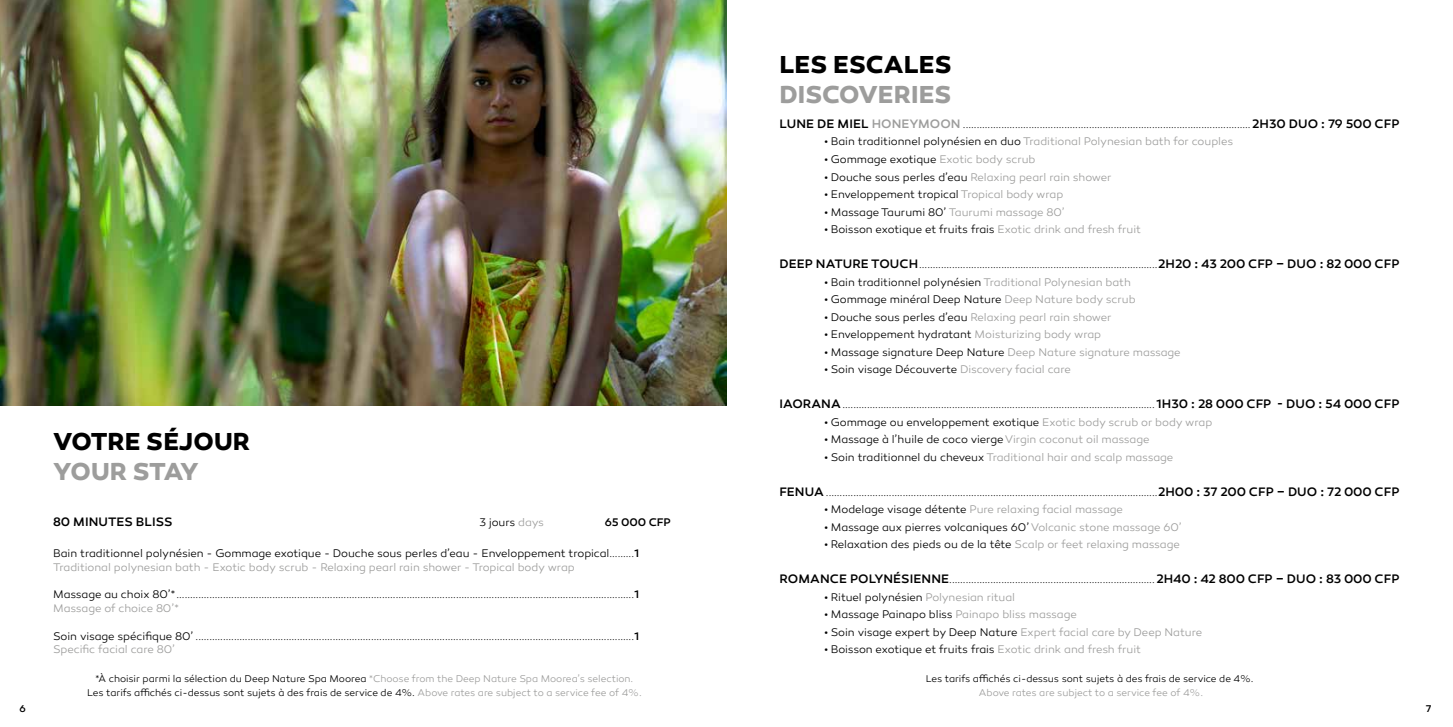
<style>
.page{position:relative;width:1453px;height:727px;background:#fff}
.page>*{position:absolute;margin:0;border:0;box-sizing:border-box;transform-origin:0 0}
.t1{font:700 25px "Canaro";letter-spacing:.005em;color:#000}
.t2{font:700 25px "Canaro";letter-spacing:.005em;color:#9d9d9c}
.t3{font:700 25px "Canaro";letter-spacing:-.04em;color:#9d9d9c}
.t4{font:500 12.5px "Canaro";letter-spacing:.005em;color:#000}
.t5{font:300 11.25px/13.8px "Canaro";letter-spacing:-.005em;color:#000}
.t6{font:300 11.25px "Canaro";letter-spacing:-.005em;color:#9d9d9c}
.t7{font:500 11.25px "Canaro";letter-spacing:-.01em;color:#000}
.t8{font:300 10px/13.8px "Canaro";letter-spacing:-.005em;color:#000;text-align:center}
.t9{font:300 10px "Canaro";color:#9d9d9c}
.t10{font:500 10px "Canaro";color:#000}
.s1{color:#9d9d9c}
.s2{font-size:10px}
.s3{font-weight:500}
.s4{font-size:11.25px}
.s5{font-weight:500;font-size:11.25px}
.s6{font-weight:500;font-size:12.5px}
.s7{font-weight:500;font-size:12.5px;color:#9d9d9c}
.s8{color:#000}
</style>
<div class="page">
<img style="left:0;top:0;width:726px;height:405px">
<h1 class="t1" style="left:53px;top:425px;width:198px">VOTRE SÉJOUR</h1>
<h1 class="t3" style="left:53px;top:455px;width:147px">YOUR STAY</h1>
<p class="t4" style="left:53px;top:514px;width:121px">80 MINUTES BLISS</p>
<p class="t5" style="left:479px;top:515px;width:66px">3 jours <span class="s1">days</span></p>
<p class="t7" style="left:605px;top:515px;width:67px">65 000 CFP</p>
<p class="t5" style="left:53px;top:546px;width:588px">Bain traditionnel polynésien - Gommage exotique - Douche sous perles d’eau - Enveloppement tropical<span class="s2">.........</span><span class="s3">1<br></span><span class="s1">Traditional polynesian bath - Exotic body scrub - Relaxing pearl rain shower - Tropical body wrap</span></p>
<p class="t8" style="left:53px;top:588px;width:588px"><span class="s4">Massage au choix 80’*</span>.......................................................................................................................................................................<span class="s5">1</span></p>
<p class="t6" style="left:53px;top:601px;width:127px">Massage of choice 80’*</p>
<p class="t8" style="left:53px;top:629px;width:588px"><span class="s4">Soin visage spécifique 80’</span> ................................................................................................................................................................<span class="s5">1</span></p>
<p class="t6" style="left:53px;top:643px;width:124px">Specific facial care 80’</p>
<h1 class="t1" style="left:779px;top:49px;width:174px">LES ESCALES</h1>
<h1 class="t2" style="left:779px;top:79px;width:174px">DISCOVERIES</h1>
<p class="t8" style="left:779px;top:118px;width:621px"><span class="s6">LUNE DE MIEL</span> <span class="s7">HONEYMOON</span> .........................................................................................................<span class="s6">2H30 DUO : 79 500 CFP</span></p>
<p class="t6" style="left:824px;top:135px;width:410px"><span class="s8">• Bain traditionnel polynésien en duo</span> Traditional Polynesian bath for couples</p>
<p class="t5" style="left:824px;top:152px;width:213px">• Gommage exotique <span class="s1">Exotic body scrub</span></p>
<p class="t6" style="left:824px;top:170px;width:289px"><span class="s8">• Douche sous perles d’eau</span> Relaxing pearl rain shower</p>
<p class="t5" style="left:824px;top:187px;width:240px">• Enveloppement tropical <span class="s1">Tropical body wrap</span></p>
<p class="t5" style="left:824px;top:205px;width:242px">• Massage Taurumi 80’ <span class="s1">Taurumi massage 80’</span></p>
<p class="t5" style="left:824px;top:222px;width:318px">• Boisson exotique et fruits frais <span class="s1">Exotic drink and fresh fruit</span></p>
<p class="t8" style="left:779px;top:258px;width:621px"><span class="s6">DEEP NATURE TOUCH</span>.......................................................................................<span class="s6">2H20 : 43 200 CFP – DUO : 82 000 CFP</span></p>
<p class="t5" style="left:824px;top:275px;width:308px">• Bain traditionnel polynésien <span class="s1">Traditional Polynesian bath</span></p>
<p class="t5" style="left:824px;top:292px;width:313px">• Gommage minéral Deep Nature <span class="s1">Deep Nature body scrub</span></p>
<p class="t6" style="left:824px;top:310px;width:289px"><span class="s8">• Douche sous perles d’eau</span> Relaxing pearl rain shower</p>
<p class="t5" style="left:824px;top:327px;width:278px">• Enveloppement hydratant <span class="s1">Moisturizing body wrap</span></p>
<p class="t5" style="left:824px;top:345px;width:358px">• Massage signature Deep Nature <span class="s1">Deep Nature signature massage</span></p>
<p class="t5" style="left:824px;top:362px;width:248px">• Soin visage Découverte <span class="s1">Discovery facial care</span></p>
<p class="t8" style="left:779px;top:398px;width:621px"><span class="s6">IAORANA</span>.................................................................................................................. <span class="s6">1H30 : 28 000 CFP - DUO : 54 000 CFP</span></p>
<p class="t5" style="left:824px;top:415px;width:389px">• Gommage ou enveloppement exotique <span class="s1">Exotic body scrub or body wrap</span></p>
<p class="t5" style="left:824px;top:432px;width:327px">• Massage à l’huile de coco vierge <span class="s1">Virgin coconut oil massage</span></p>
<p class="t6" style="left:824px;top:450px;width:350px"><span class="s8">• Soin traditionnel du cheveux</span> Traditional hair and scalp massage</p>
<p class="t8" style="left:779px;top:485px;width:621px"><span class="s6">FENUA</span> .........................................................................................................................<span class="s6">2H00 : 37 200 CFP – DUO : 72 000 CFP</span></p>
<p class="t6" style="left:824px;top:503px;width:300px"><span class="s8">• Modelage visage détente</span> Pure relaxing facial massage</p>
<p class="t5" style="left:824px;top:520px;width:359px">• Massage aux pierres volcaniques 60’ <span class="s1">Volcanic stone massage 60’</span></p>
<p class="t5" style="left:824px;top:537px;width:357px">• Relaxation des pieds ou de la tête <span class="s1">Scalp or feet relaxing massage</span></p>
<p class="t8" style="left:779px;top:573px;width:621px"><span class="s6">ROMANCE POLYNÉSIENNE</span>........................................................................... <span class="s6">2H40 : 42 800 CFP – DUO : 83 000 CFP</span></p>
<p class="t5" style="left:824px;top:590px;width:192px">• Rituel polynésien <span class="s1">Polynesian ritual</span></p>
<p class="t5" style="left:824px;top:607px;width:254px">• Massage Painapo bliss <span class="s1">Painapo bliss massage</span></p>
<p class="t5" style="left:824px;top:625px;width:379px">• Soin visage expert by Deep Nature <span class="s1">Expert facial care by Deep Nature</span></p>
<p class="t5" style="left:824px;top:642px;width:318px">• Boisson exotique et fruits frais <span class="s1">Exotic drink and fresh fruit</span></p>
<p class="t8" style="left:87px;top:671px;width:556px">*À choisir parmi la sélection du Deep Nature Spa Moorea <span class="s1">*Choose from the Deep Nature Spa Moorea’s selection.<br></span>Les tarifs affichés ci-dessus sont sujets à des frais de service de 4%. <span class="s1">Above rates are subject to a service fee of 4%.</span></p>
<p class="t8" style="left:926px;top:671px;width:329px">Les tarifs affichés ci-dessus sont sujets à des frais de service de 4%.</p>
<p class="t9" style="left:979px;top:686px;width:226px">Above rates are subject to a service fee of 4%.</p>
<p class="t10" style="left:20px;top:702px;width:8px">6</p>
<p class="t10" style="left:1426px;top:702px;width:7px">7</p>
</div>
